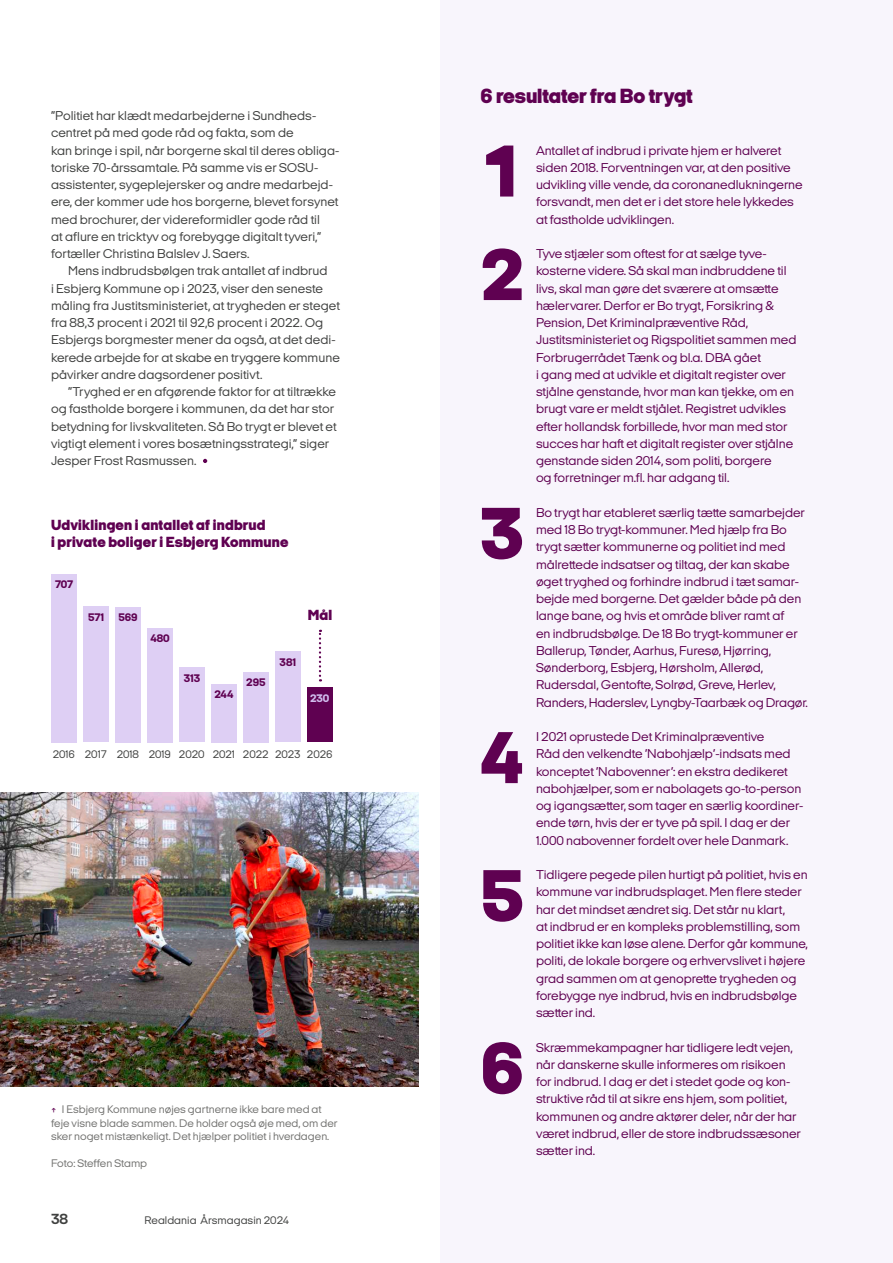
<style>
.page{position:relative;width:893px;height:1263px;background:#fff}
.page>*{position:absolute;margin:0;border:0;box-sizing:border-box;transform-origin:0 0}
.t1{font:900 75px "Italian Plate No 2 Expanded";color:#5f0151}
.t2{font:900 21px "Italian Plate No 2 Expanded";letter-spacing:-.005em;color:#5f0151}
.t3{font:900 15px/17.2px "Italian Plate No 2 Expanded";letter-spacing:.01em;color:#5f0151}
.t4{font:700 15px "Italian Plate No 2 Expanded";color:#404140}
.t5{font:13.2px/17.2px "Italian Plate No 2 Expanded";letter-spacing:-.005em;color:#5f0151}
.t6{font:13.2px/17.2px "Italian Plate No 2 Expanded";color:#404140}
.t7{font:11.25px/13.5px "Italian Plate No 2 Expanded";color:#727270}
.t8{font:11.25px "Italian Plate No 2 Expanded";color:#404140}
.t9{font:800 11.25px "Italian Plate No 2 Expanded";color:#5f0151}
.t10{font:800 11.25px "Italian Plate No 2 Expanded";color:#d0bced}
.s1{color:#5f0151}
</style>
<div class="page">
<div style="left:440px;top:0;width:453px;height:1263px;background:#f8f5fc"></div>
<img style="left:0;top:793px;width:419px;height:293px">
<svg style="left:203px;top:459px;width:4px;height:4px"></svg>
<div style="left:51px;top:574px;width:26px;height:168px;background:#decff4"></div>
<div style="left:83px;top:606px;width:26px;height:136px;background:#decff4"></div>
<div style="left:115px;top:607px;width:26px;height:135px;background:#decff4"></div>
<div style="left:147px;top:628px;width:26px;height:114px;background:#decff4"></div>
<div style="left:179px;top:668px;width:26px;height:74px;background:#decff4"></div>
<div style="left:211px;top:684px;width:26px;height:58px;background:#decff4"></div>
<div style="left:243px;top:672px;width:26px;height:70px;background:#decff4"></div>
<div style="left:275px;top:651px;width:26px;height:91px;background:#decff4"></div>
<div style="left:307px;top:687px;width:26px;height:55px;background:#5f0151"></div>
<svg style="left:319px;top:630px;width:2px;height:51px"></svg>
<p class="t6" style="left:51px;top:107px;width:290px">”Politiet har klædt medarbejderne i Sundheds&shy;centret på med gode råd og fakta, som de<br>kan bringe i spil, når borgerne skal til deres obliga&shy;toriske 70-årssamtale. På samme vis er SOSU&shy;assistenter, sygeplejersker og andre medarbejd&shy;ere, der kommer ude hos borgerne, blevet forsynet med brochurer, der videreformidler gode råd til<br>at aflure en tricktyv og forebygge digitalt tyveri,” fortæller Christina Balslev J. Saers.</p>
<p class="t6" style="left:51px;top:262px;width:290px;text-indent:17px">Mens indbrudsbølgen trak antallet af indbrud<br>i Esbjerg Kommune op i 2023, viser den seneste måling fra Justitsministeriet, at trygheden er steget fra 88,3 procent i 2021 til 92,6 procent i 2022. Og Esbjergs borgmester mener da også, at det dedi&shy;kerede arbejde for at skabe en tryggere kommune påvirker andre dagsordener positivt.</p>
<p class="t6" style="left:51px;top:383px;width:287px;text-indent:17px">”Tryghed er en afgørende faktor for at tiltrække og fastholde borgere i kommunen, da det har stor betydning for livskvaliteten. Så Bo trygt er blevet et vigtigt element i vores bosætningsstrategi,” siger Jesper Frost Rasmussen.</p>
<p class="t3" style="left:51px;top:516px;width:239px">Udviklingen i antallet af indbrud<br>i private boliger i Esbjerg Kommune</p>
<p class="t9" style="left:55px;top:577px;width:20px">707</p>
<p class="t9" style="left:88px;top:609px;width:18px">571</p>
<p class="t9" style="left:118px;top:610px;width:21px">569</p>
<p class="t9" style="left:150px;top:631px;width:21px">480</p>
<p class="t9" style="left:184px;top:670px;width:18px">313</p>
<p class="t3" style="left:308px;top:606px;width:26px">Mål</p>
<p class="t9" style="left:214px;top:687px;width:21px">244</p>
<p class="t9" style="left:246px;top:675px;width:21px">295</p>
<p class="t9" style="left:280px;top:654px;width:18px">381</p>
<p class="t10" style="left:310px;top:690px;width:21px">230</p>
<p class="t8" style="left:53px;top:747px;width:281px">2016 2017 2018 2019 2020 2021 2022 2023 2026</p>
<p class="t7" style="left:51px;top:1102px;width:288px"><span class="s1">↑</span> I Esbjerg Kommune nøjes gartnerne ikke bare med at feje visne blade sammen. De holder også øje med, om der sker noget mistænkeligt. Det hjælper politiet i hverdagen.</p>
<p class="t7" style="left:51px;top:1156px;width:98px">Foto: Steffen Stamp</p>
<p class="t4" style="left:51px;top:1209px;width:19px">38</p>
<p class="t8" style="left:145px;top:1213px;width:146px">Realdania Årsmagasin 2024</p>
<h2 class="t2" style="left:480px;top:82px;width:214px">6 resultater fra Bo trygt</h2>
<h1 class="t1" style="left:480px;top:121px;width:45px">1</h1>
<p class="t5" style="left:536px;top:141px;width:268px">Antallet af indbrud i private hjem er halveret siden 2018. Forventningen var, at den positive udvikling ville vende, da coronanedlukningerne forsvandt, men det er i det store hele lykkedes at fastholde udviklingen.</p>
<h1 class="t1" style="left:480px;top:224px;width:45px">2</h1>
<p class="t5" style="left:536px;top:245px;width:262px">Tyve stjæler som oftest for at sælge tyve&shy;kosterne videre. Så skal man indbruddene til livs, skal man gøre det sværere at omsætte hælervarer. Derfor er Bo trygt, Forsikring &amp; Pension, Det Kriminalpræventive Råd, Justitsministeriet og Rigspolitiet sammen med Forbrugerrådet Tænk og bl.a. DBA gået<br>i gang med at udvikle et digitalt register over stjålne genstande, hvor man kan tjekke, om en brugt vare er meldt stjålet. Registret udvikles efter hollandsk forbillede, hvor man med stor succes har haft et digitalt register over stjålne genstande siden 2014, som politi, borgere<br>og forretninger m.fl. har adgang til.</p>
<h1 class="t1" style="left:480px;top:483px;width:45px">3</h1>
<p class="t5" style="left:536px;top:503px;width:273px">Bo trygt har etableret særlig tætte samarbejder med 18 Bo trygt-kommuner. Med hjælp fra Bo trygt sætter kommunerne og politiet ind med målrettede indsatser og tiltag, der kan skabe øget tryghed og forhindre indbrud i tæt samar&shy;bejde med borgerne. Det gælder både på den lange bane, og hvis et område bliver ramt af<br>en indbrudsbølge. De 18 Bo trygt-kommuner er Ballerup, Tønder, Aarhus, Furesø, Hjørring, Sønderborg, Esbjerg, Hørsholm, Allerød, Rudersdal, Gentofte, Solrød, Greve, Herlev, Randers, Haderslev, Lyngby-Taarbæk og Dragør.</p>
<h1 class="t1" style="left:480px;top:707px;width:45px">4</h1>
<p class="t5" style="left:536px;top:728px;width:269px">I 2021 oprustede Det Kriminalpræventive<br>Råd den velkendte ’Nabohjælp’-indsats med konceptet ’Nabovenner’: en ekstra dedikeret nabohjælper, som er nabolagets go-to-person og igangsætter, som tager en særlig koordiner&shy;ende tørn, hvis der er tyve på spil. I dag er der 1.000 nabovenner fordelt over hele Danmark.</p>
<h1 class="t1" style="left:480px;top:845px;width:45px">5</h1>
<p class="t5" style="left:536px;top:866px;width:273px">Tidligere pegede pilen hurtigt på politiet, hvis en kommune var indbrudsplaget. Men flere steder har det mindset ændret sig. Det står nu klart,<br>at indbrud er en kompleks problemstilling, som politiet ikke kan løse alene. Derfor går kommune, politi, de lokale borgere og erhvervslivet i højere grad sammen om at genoprette trygheden og forebygge nye indbrud, hvis en indbrudsbølge sætter ind.</p>
<h1 class="t1" style="left:480px;top:1018px;width:45px">6</h1>
<p class="t5" style="left:536px;top:1038px;width:266px">Skræmmekampagner har tidligere ledt vejen, når danskerne skulle informeres om risikoen for indbrud. I dag er det i stedet gode og kon&shy;struktive råd til at sikre ens hjem, som politiet, kommunen og andre aktører deler, når der har været indbrud, eller de store indbrudssæsoner sætter ind.</p>
</div>
